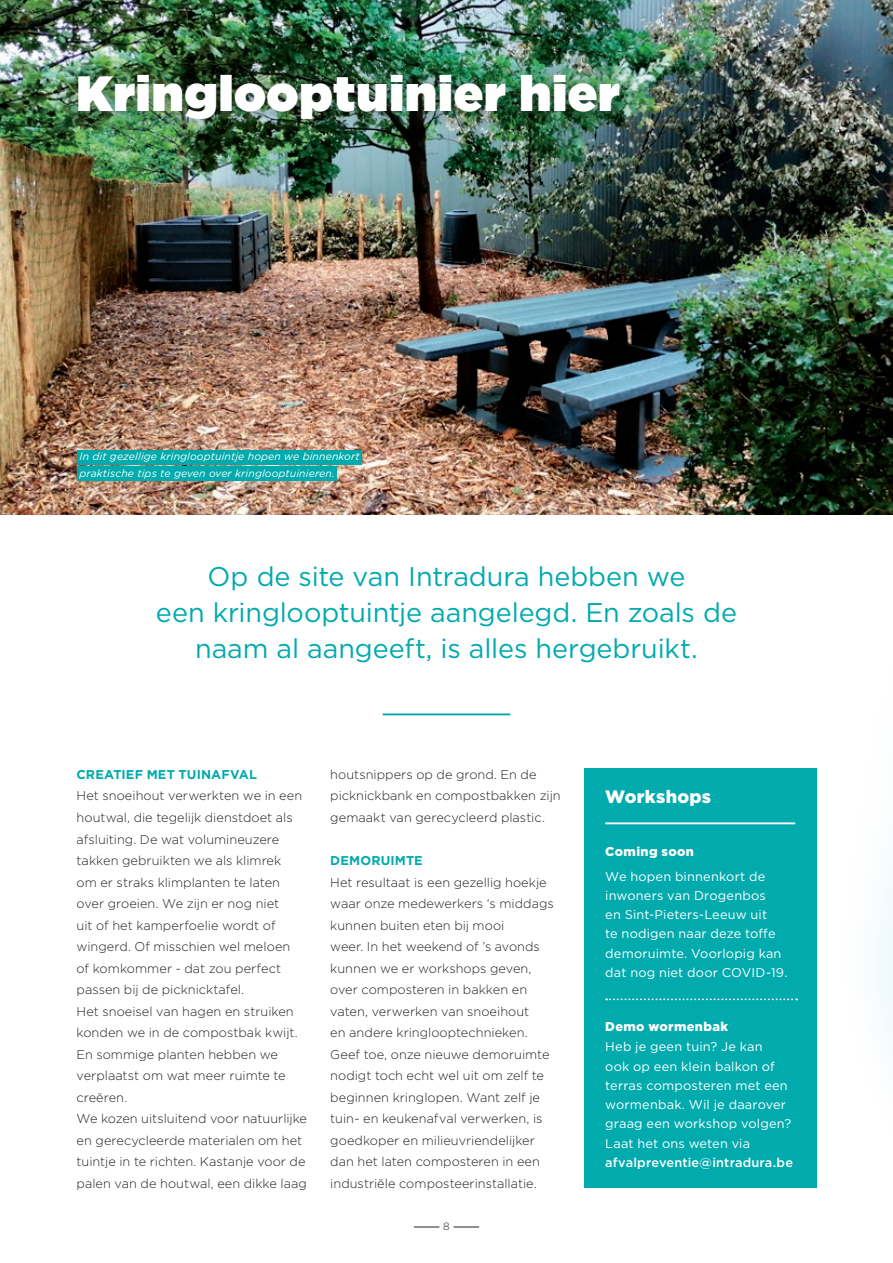
<style>
.page{position:relative;width:893px;height:1263px;background:#fff}
.page>*{position:absolute;margin:0;border:0;box-sizing:border-box;transform-origin:0 0}
.t1{font:900 49.5px "Gotham";letter-spacing:.015em;color:#fff}
.t2{font:27px/36px "Gotham";letter-spacing:-.005em;color:#00aaad;text-align:center}
.t3{font:900 18px "Gotham";letter-spacing:.015em;color:#fff}
.t4{font:300 12.75px/21.5px "Gotham";color:#231f20}
.t5{font:12.75px/19.2px "Gotham";letter-spacing:.015em;color:#fff}
.t6{font:700 12.75px "Gotham";letter-spacing:.01em;color:#00aaad}
.t7{font:500 12.75px "Gotham";letter-spacing:.015em;color:#fff}
.t8{font:900 12.75px "Gotham";letter-spacing:.03em;color:#fff}
.t9{font:italic 10.5px/16.5px "Gotham";letter-spacing:.01em;color:#fff}
.t10{font:300 10.5px "Gotham";color:#231f20}
</style>
<div class="page">
<svg style="left:813px;top:768px;width:80px;height:420px"></svg>
<img style="left:0;top:0;width:893px;height:515px">
<hr style="left:383px;top:713px;width:127px;height:2px;background:#00aaad">
<div style="left:55px;top:52px;width:587px;height:90px;background:#231f20;opacity:.5"></div>
<div style="left:584px;top:769px;width:232px;height:419px;background:#00aaad"></div>
<hr style="left:605px;top:822px;width:190px;height:2px;background:#fff">
<svg style="left:606px;top:998px;width:191px;height:2px"></svg>
<div style="left:77px;top:450px;width:285px;height:15px;background:#00aaad"></div>
<div style="left:77px;top:466px;width:260px;height:15px;background:#00aaad"></div>
<svg style="left:414px;top:1227px;width:25px;height:1px"></svg>
<svg style="left:454px;top:1227px;width:25px;height:1px"></svg>
<h1 class="t1" style="left:77px;top:58px;width:545px">Kringlooptuinier hier</h1>
<p class="t9" style="left:80px;top:448px;width:282px">In dit gezellige kringlooptuintje hopen we binnenkort praktische tips te geven over kringlooptuinieren.</p>
<h2 class="t2" style="left:156px;top:558px;width:582px">Op de site van Intradura hebben we<br>een kringlooptuintje aangelegd. En zoals de naam al aangeeft, is alles hergebruikt.</h2>
<p class="t6" style="left:77px;top:766px;width:182px">CREATIEF MET TUINAFVAL</p>
<p class="t4" style="left:77px;top:785px;width:232px">Het snoeihout verwerkten we in een houtwal, die tegelijk dienstdoet als afsluiting. De wat volumineuzere takken gebruikten we als klimrek<br>om er straks klimplanten te laten over groeien. We zijn er nog niet<br>uit of het kamperfoelie wordt of wingerd. Of misschien wel meloen<br>of komkommer - dat zou perfect passen bij de picknicktafel.<br>Het snoeisel van hagen en struiken konden we in de compostbak kwijt.<br>En sommige planten hebben we verplaatst om wat meer ruimte te creëren.<br>We kozen uitsluitend voor natuurlijke en gerecycleerde materialen om het tuintje in te richten. Kastanje voor de palen van de houtwal, een dikke laag</p>
<p class="t4" style="left:330px;top:763px;width:232px">houtsnippers op de grond. En de picknickbank en compostbakken zijn gemaakt van gerecycleerd plastic.</p>
<p class="t6" style="left:330px;top:852px;width:94px">DEMORUIMTE</p>
<p class="t4" style="left:330px;top:871px;width:225px">Het resultaat is een gezellig hoekje waar onze medewerkers ‘s middags kunnen buiten eten bij mooi<br>weer. In het weekend of ’s avonds kunnen we er workshops geven, over composteren in bakken en vaten, verwerken van snoeihout<br>en andere kringlooptechnieken.<br>Geef toe, onze nieuwe demoruimte nodigt toch echt wel uit om zelf te beginnen kringlopen. Want zelf je tuin- en keukenafval verwerken, is goedkoper en milieuvriendelijker dan het laten composteren in een industriële composteerinstallatie.</p>
<p class="t10" style="left:443px;top:1220px;width:8px">8</p>
<h3 class="t3" style="left:605px;top:784px;width:107px">Workshops</h3>
<p class="t8" style="left:605px;top:842px;width:90px">Coming soon</p>
<p class="t5" style="left:605px;top:866px;width:184px">We hopen binnenkort de inwoners van Drogenbos<br>en Sint-Pieters-Leeuw uit<br>te nodigen naar deze toffe demoruimte. Voorlopig kan dat nog niet door COVID-19.</p>
<p class="t8" style="left:605px;top:1017px;width:124px">Demo wormenbak</p>
<p class="t5" style="left:605px;top:1037px;width:188px">Heb je geen tuin? Je kan<br>ook op een klein balkon of terras composteren met een wormenbak. Wil je daarover graag een workshop volgen?<br>Laat het ons weten via</p>
<p class="t7" style="left:605px;top:1154px;width:189px">afvalpreventie@intradura.be</p>
</div>
